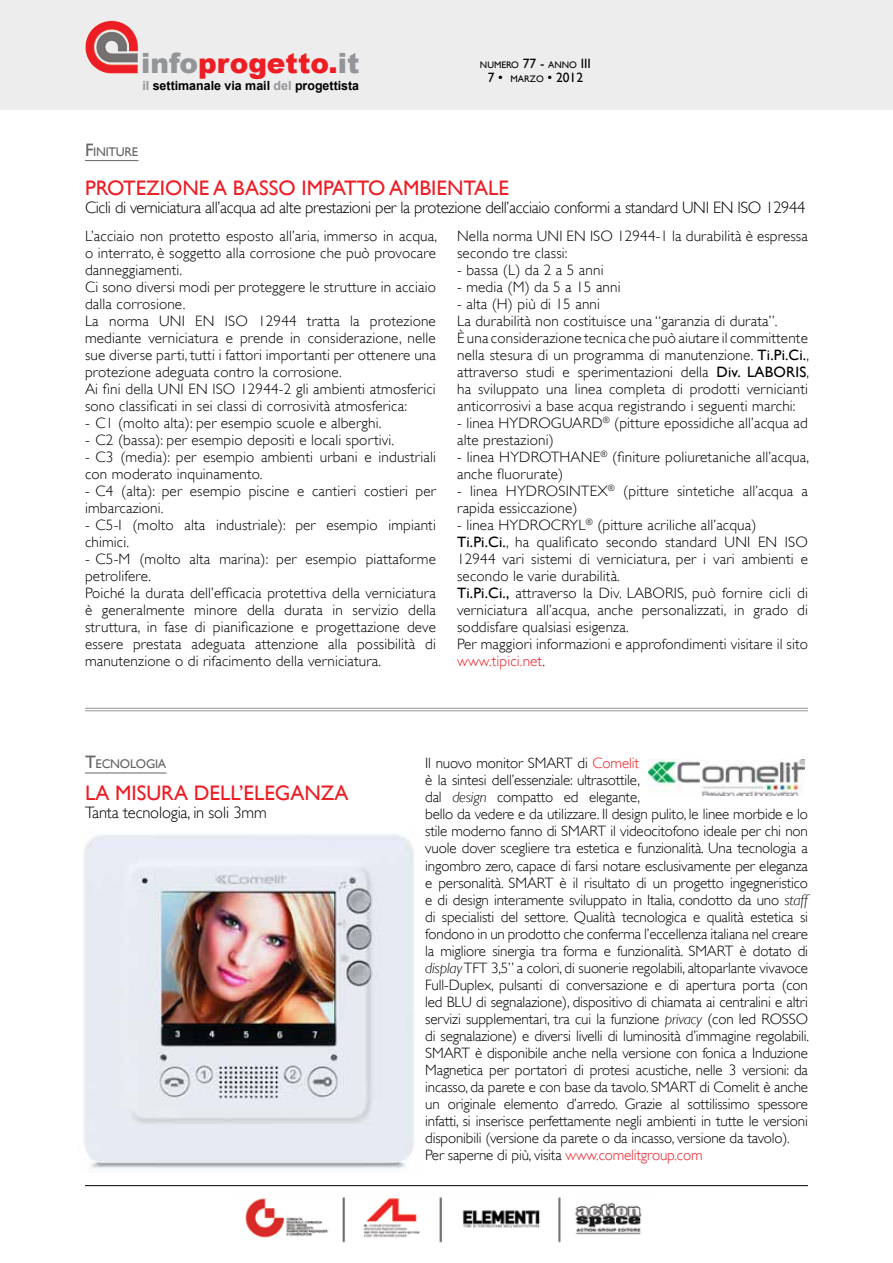
<style>
.page{position:relative;width:893px;height:1263px;background:#fff}
.page>*{position:absolute;margin:0;border:0;box-sizing:border-box;transform-origin:0 0}
.t1{font:900 27.9px "Arial";color:#ed1d24}
.t2{font:21px "Gill Sans";color:#ed1d24}
.t3{font:300 16.5px "Gill Sans";letter-spacing:-.02em;color:#000}
.t4{font:300 15px/17px "Gill Sans";letter-spacing:.01em;color:#000}
.t5{font:300 15px/17px "Gill Sans";letter-spacing:-.01em;color:#000}
.t6{font:13.5px "Gill Sans";color:#000}
.t7{font:700 12.6px "Arial";color:#000}
.t8{font:12.6px "Gill Sans";letter-spacing:-.02em;color:#636466}
.t9{font:9.45px "Gill Sans";color:#000}
.s1{color:#939598}
.s2{font-size:18px}
.s3{font-size:13.5px}
.s4{font-size:9.45px}
.s5{font-weight:400}
.s6{color:#ed1d24}
.s7{font-style:italic}
</style>
<div class="page">
<div style="left:0;top:0;width:893px;height:110px;background:#ededee"></div>
<img style="left:85px;top:22px;width:53px;height:51px">
<img style="left:245px;top:1197px;width:316px;height:46px">
<img style="left:575px;top:1202px;width:67px;height:33px">
<hr style="left:85px;top:1185px;width:723px;height:1px;background:#000">
<hr style="left:85px;top:710px;width:723px;height:1px;background:#939598">
<hr style="left:85px;top:708px;width:723px;height:1px;background:#939598">
<hr style="left:85px;top:160px;width:53px;height:1px;background:#636466">
<hr style="left:85px;top:773px;width:82px;height:1px;background:#636466">
<img style="left:648px;top:759px;width:157px;height:36px">
<img style="left:83px;top:834px;width:331px;height:335px">
<h1 class="t1" style="left:141px;top:43px;width:220px"><span class="s1">info</span>progetto.<span class="s1">it</span></h1>
<p class="t7" style="left:142px;top:77px;width:218px"><span class="s1">il</span> settimanale via mail <span class="s1">del</span> progettista</p>
<p class="t8" style="left:85px;top:144px;width:55px"><span class="s2">F</span>INITURE</p>
<p class="t9" style="left:480px;top:60px;width:112px">NUMERO <span class="s3">77 -</span> ANNO <span class="s3">III</span></p>
<p class="t6" style="left:488px;top:69px;width:97px">7 • <span class="s4">MARZO</span> • 2012</p>
<h2 class="t2" style="left:85px;top:176px;width:25px">PROT</h2>
<h2 class="t2" style="left:136px;top:176px;width:111px">EZIONE A BASSO</h2>
<h2 class="t2" style="left:301px;top:176px;width:35px">IMPATTO</h2>
<h2 class="t2" style="left:389px;top:176px;width:121px">AMBI ENTALE</h2>
<p class="t3" style="left:85px;top:198px;width:722px">Cicli di verniciatura all’acqua ad alte prestazioni per la protezione dell’acciaio conformi a standard UNI EN ISO 12944</p>
<p class="t4" style="left:85px;top:228px;width:354px">L’acciaio non protetto esposto all’aria, immerso in acqua, o interrato, è soggetto alla corrosione che può provocare danneggiamenti.<br>Ci sono diversi modi per proteggere le strutture in acciaio dalla corrosione.<br>La norma UNI EN ISO 12944 tratta la protezione mediante verniciatura e prende in considerazione, nelle sue diverse parti, tutti i fattori importanti per ottenere una protezione adeguata contro la corrosione.<br>Ai fini della UNI EN ISO 12944-2 gli ambienti atmosferici sono classificati in sei classi di corrosività atmosferica:</p>
<p class="t4" style="left:85px;top:415px;width:298px">- C1 (molto alta): per esempio scuole e alberghi.</p>
<p class="t4" style="left:85px;top:432px;width:311px">- C2 (bassa): per esempio depositi e locali sportivi.</p>
<p class="t4" style="left:85px;top:449px;width:352px">- C3 (media): per esempio ambienti urbani e industriali con moderato inquinamento.</p>
<p class="t4" style="left:85px;top:483px;width:352px">- C4 (alta): per esempio piscine e cantieri costieri per imbarcazioni.</p>
<p class="t4" style="left:85px;top:517px;width:352px">- C5-I (molto alta industriale): per esempio impianti chimici.</p>
<p class="t4" style="left:85px;top:551px;width:352px">- C5-M (molto alta marina): per esempio piattaforme petrolifere.<br>Poiché la durata dell’efficacia protettiva della verniciatura è generalmente minore della durata in servizio della struttura, in fase di pianificazione e progettazione deve essere prestata adeguata attenzione alla possibilità di manutenzione o di rifacimento della verniciatura.</p>
<p class="t4" style="left:457px;top:228px;width:352px">Nella norma UNI EN ISO 12944-1 la durabilità è espressa secondo tre classi:</p>
<p class="t4" style="left:457px;top:262px;width:148px">- bassa (L) da 2 a 5 anni</p>
<p class="t4" style="left:457px;top:279px;width:165px">- media (M) da 5 a 15 anni</p>
<p class="t4" style="left:457px;top:296px;width:354px">- alta (H) più di 15 anni<br>La durabilità non costituisce una “garanzia di durata”.<br>È una considerazione tecnica che può aiutare il committente nella stesura di un programma di manutenzione. <span class="s5">TI.PI.CI.</span>, attraverso studi e sperimentazioni della <span class="s5">DIV. LABORIS</span>, ha sviluppato una linea completa di prodotti vernicianti anticorrosivi a base acqua registrando i seguenti marchi:</p>
<p class="t4" style="left:457px;top:415px;width:352px">- linea HYDROGUARD<sup>®</sup> (pitture epossidiche all’acqua ad alte prestazioni)</p>
<p class="t4" style="left:457px;top:449px;width:354px">- linea HYDROTHANE<sup>®</sup> (finiture poliuretaniche all’acqua, anche fluorurate)</p>
<p class="t4" style="left:457px;top:483px;width:352px">- linea HYDROSINTEX<sup>®</sup> (pitture sintetiche all’acqua a rapida essiccazione)</p>
<p class="t4" style="left:457px;top:517px;width:352px">- linea HYDROCRYL<sup>®</sup> (pitture acriliche all’acqua)<br><span class="s5">TI.PI.CI.</span>, ha qualificato secondo standard UNI EN ISO 12944 vari sistemi di verniciatura, per i vari ambienti e secondo le varie durabilità.<br><span class="s5">TI.PI.CI.,</span> attraverso la Div. LABORIS, può fornire cicli di verniciatura all’acqua, anche personalizzati, in grado di soddisfare qualsiasi esigenza.<br>Per maggiori informazioni e approfondimenti visitare il sito <span class="s6">www.tipici.net</span>.</p>
<p class="t8" style="left:85px;top:757px;width:83px"><span class="s2">T</span>ECNOLOGIA</p>
<h2 class="t2" style="left:85px;top:780px;width:265px">LA MISURA DELL’ELEGANZA</h2>
<p class="t3" style="left:85px;top:803px;width:183px">Tanta tecnologia, in soli 3mm</p>
<p class="t5" style="left:425px;top:755px;width:385px">Il nuovo monitor SMART di <span class="s6">Comelit<br></span>è la sintesi dell’essenziale: ultrasottile,<br>dal <span class="s7">design</span> compatto ed elegante,<br>bello da vedere e da utilizzare. Il design pulito, le linee morbide e lo stile moderno fanno di SMART il videocitofono ideale per chi non vuole dover scegliere tra estetica e funzionalità. Una tecnologia a ingombro zero, capace di farsi notare esclusivamente per eleganza e personalità. SMART è il risultato di un progetto ingegneristico e di design interamente sviluppato in Italia, condotto da uno <span class="s7">staff </span>di specialisti del settore. Qualità tecnologica e qualità estetica si fondono in un prodotto che conferma l’eccellenza italiana nel creare la migliore sinergia tra forma e funzionalità. SMART è dotato di <span class="s7">display</span> TFT 3,5” a colori, di suonerie regolabili, altoparlante vivavoce Full-Duplex, pulsanti di conversazione e di apertura porta (con led BLU di segnalazione), dispositivo di chiamata ai centralini e altri servizi supplementari, tra cui la funzione <span class="s7">privacy</span> (con led ROSSO di segnalazione) e diversi livelli di luminosità d’immagine regolabili.<br>SMART è disponibile anche nella versione con fonica a Induzione Magnetica per portatori di protesi acustiche, nelle 3 versioni: da incasso, da parete e con base da tavolo. SMART di Comelit è anche un originale elemento d’arredo. Grazie al sottilissimo spessore infatti, si inserisce perfettamente negli ambienti in tutte le versioni disponibili (versione da parete o da incasso, versione da tavolo).<br>Per saperne di più, visita <span class="s6">www.comelitgroup.com</span></p>
</div>
